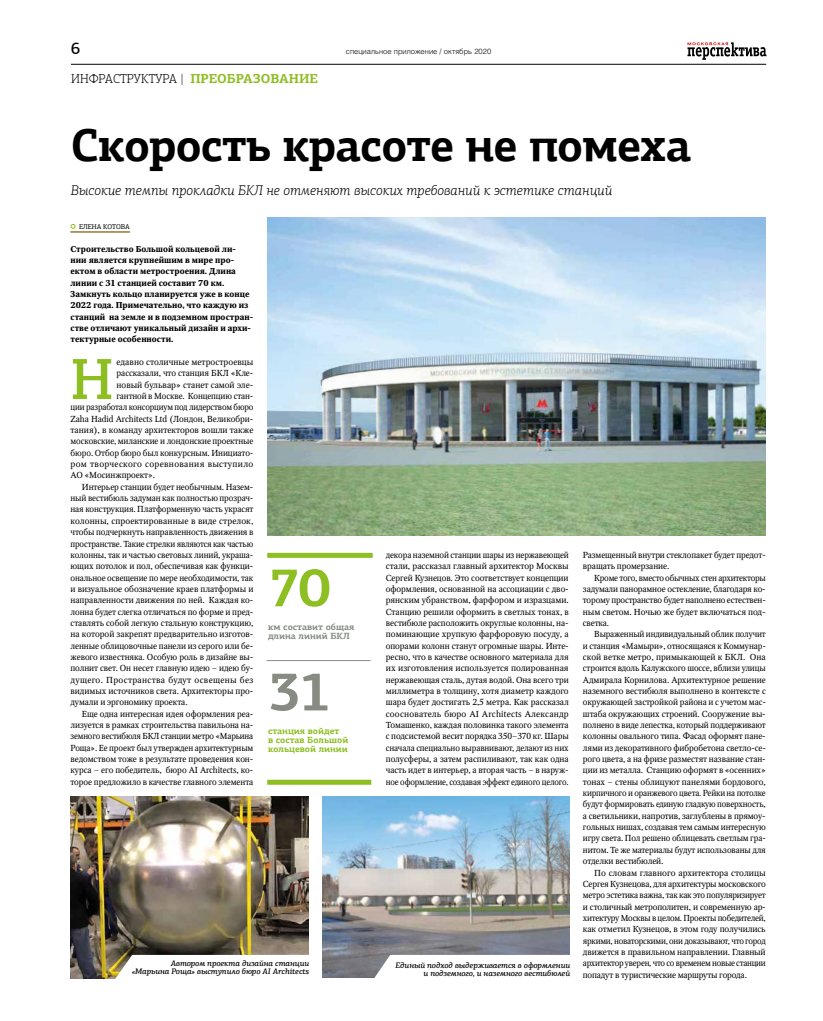
<style>
.page{position:relative;width:823px;height:1021px;background:#fff}
.page>*{position:absolute;margin:0;border:0;box-sizing:border-box;transform-origin:0 0}
.t1{font:500 58.3px "PF Agora Slab Pro";color:#8dbe22}
.t2{font:700 55px "PF Agora Slab Pro";color:#8dbe22}
.t3{font:700 55px "PF Agora Slab Pro";color:#878c83}
.t4{font:700 46px "PF Agora Slab Pro";letter-spacing:-.02em;color:#000}
.t5{font:500 16.9px "PF Agora Slab Pro";color:#000}
.t6{font:italic 300 14px "PF Agora Slab Pro";color:#000}
.t7{font:300 13px "PF Agora Slab Pro";color:#000}
.t8{font:700 9px/9px "PF Agora Slab Pro";color:#8dbe22}
.t9{font:700 9px/9px "PF Agora Slab Pro";color:#878c83}
.t10{font:8.7px/11.3px "Octava C";letter-spacing:-.01em;color:#000;text-align:justify}
.t11{font:8.7px "Octava C";letter-spacing:.03em;color:#000}
.t12{font:8.7px "Octava C";letter-spacing:.025em;color:#000}
.t13{font:700 8.5px/11.3px "Octava C";color:#000}
.t14{font:italic 500 8px/8px "PF Agora Slab Pro";letter-spacing:-.01em;color:#000;text-align:right}
.t15{font:300 7.5px "Helios";color:#000}
.t16{font:7px "PF Agora Slab Pro";letter-spacing:-.01em;color:#000}
.s1{font-weight:700;color:#8dbe22}
</style>
<div class="page">
<svg style="left:687px;top:42px;width:79px;height:18px"></svg>
<hr style="left:71px;top:64px;width:694px;height:1px;background:#000">
<img style="left:267px;top:217px;width:498px;height:318px">
<svg style="left:70px;top:224px;width:5px;height:5px"></svg>
<img style="left:71px;top:796px;width:237px;height:182px">
<hr style="left:70px;top:232px;width:60px;height:1px;background:#78ab3b">
<img style="left:323px;top:796px;width:246px;height:181px">
<svg style="left:372px;top:954px;width:198px;height:24px"></svg>
<svg style="left:114px;top:954px;width:195px;height:25px"></svg>
<div style="left:267px;top:553px;width:105px;height:5px;background:#8dbe22"></div>
<div style="left:267px;top:779px;width:104px;height:5px;background:#8dbe22"></div>
<hr style="left:266px;top:660px;width:104px;height:1px;background:#878c83">
<h3 class="t5" style="left:71px;top:38px;width:11px">6</h3>
<p class="t15" style="left:346px;top:47px;width:147px">специальное приложение / октябрь 2020</p>
<h3 class="t7" style="left:71px;top:71px;width:248px">ИНФРАСТРУКТУРА | <span class="s1">ПРЕОБРАЗОВАНИЕ</span></h3>
<h3 class="t4" style="left:71px;top:116px;width:621px">Скорость красоте не помеха</h3>
<h3 class="t6" style="left:71px;top:182px;width:542px">Высокие темпы прокладки БКЛ не отменяют высоких требований к эстетике станций</h3>
<p class="t16" style="left:79px;top:222px;width:52px">ЕЛЕНА КОТОВА</p>
<p class="t13" style="left:70px;top:243px;width:184px">Строительство Большой кольцевой ли&shy;нии является крупнейшим в мире про&shy;ектом в области метростроения. Длина линии с 31 станцией составит 70 км.<br>Замкнуть кольцо планируется уже в конце 2022 года. Примечательно, что каждую из станций на земле и в подземном простран&shy;стве отличают уникальный дизайн и архи&shy;тектурные особенности.</p>
<h1 class="t1" style="left:70px;top:343px;width:45px">Н</h1>
<p class="t10" style="left:116px;top:356px;width:138px">едавно столичные метростроевцы</p>
<p class="t10" style="left:116px;top:368px;width:138px">рассказали, что станция БКЛ «Кле-</p>
<p class="t10" style="left:116px;top:379px;width:138px">новый бульвар» станет самой эле-</p>
<p class="t10" style="left:116px;top:390px;width:138px">гантной в Москве. Концепцию стан-</p>
<p class="t10" style="left:70px;top:402px;width:184px">ции разработал консорциум под лидерством бюро</p>
<p class="t10" style="left:70px;top:413px;width:184px">Zaha Hadid Architects Ltd (Лондон, Великобри-</p>
<p class="t10" style="left:70px;top:424px;width:184px">тания), в команду архитекторов вошли также</p>
<p class="t10" style="left:70px;top:436px;width:184px">московские, миланские и лондонские проектные</p>
<p class="t10" style="left:70px;top:447px;width:184px">бюро. Отбор бюро был конкурсным. Инициато-</p>
<p class="t11" style="left:70px;top:459px;width:184px">ром творческого соревнования выступило</p>
<p class="t10" style="left:70px;top:470px;width:86px">АО «Мосинжпроект».</p>
<p class="t10" style="left:82px;top:481px;width:173px">Интерьер станции будет необычным. Назем-</p>
<p class="t10" style="left:70px;top:492px;width:184px">ный вестибюль задуман как полностью прозрач-</p>
<p class="t10" style="left:70px;top:504px;width:184px">ная конструкция. Платформенную часть украсят</p>
<p class="t10" style="left:70px;top:515px;width:184px">колонны, спроектированные в виде стрелок,</p>
<p class="t10" style="left:70px;top:526px;width:184px">чтобы подчеркнуть направленность движения в</p>
<p class="t10" style="left:70px;top:538px;width:184px">пространстве. Такие стрелки являются как частью</p>
<p class="t10" style="left:70px;top:549px;width:184px">колонны, так и частью световых линий, украша-</p>
<p class="t10" style="left:70px;top:560px;width:184px">ющих потолок и пол, обеспечивая как функци-</p>
<p class="t10" style="left:70px;top:572px;width:184px">ональное освещение по мере необходимости, так</p>
<p class="t10" style="left:70px;top:583px;width:184px">и визуальное обозначение краев платформы и</p>
<p class="t10" style="left:70px;top:594px;width:184px">направленности движения по ней. Каждая ко-</p>
<p class="t10" style="left:70px;top:606px;width:184px">лонна будет слегка отличаться по форме и пред-</p>
<p class="t10" style="left:70px;top:617px;width:184px">ставлять собой легкую стальную конструкцию,</p>
<p class="t10" style="left:70px;top:628px;width:184px">на которой закрепят предварительно изготов-</p>
<p class="t10" style="left:70px;top:640px;width:184px">ленные облицовочные панели из серого или бе-</p>
<p class="t10" style="left:70px;top:651px;width:184px">жевого известняка. Особую роль в дизайне вы-</p>
<p class="t10" style="left:70px;top:662px;width:184px">полнит свет. Он несет главную идею – идею бу-</p>
<p class="t12" style="left:70px;top:674px;width:184px">дущего. Пространства будут освещены без</p>
<p class="t10" style="left:70px;top:685px;width:184px">видимых источников света. Архитекторы про-</p>
<p class="t10" style="left:70px;top:697px;width:118px">думали и эргономику проекта.</p>
<p class="t10" style="left:82px;top:708px;width:173px">Еще одна интересная идея оформления реа-</p>
<p class="t10" style="left:70px;top:719px;width:184px">лизуется в рамках строительства павильона на-</p>
<p class="t10" style="left:70px;top:731px;width:184px">земного вестибюля БКЛ станции метро «Марьина</p>
<p class="t10" style="left:70px;top:742px;width:184px">Роща». Ее проект был утвержден архитектурным</p>
<p class="t10" style="left:70px;top:753px;width:184px">ведомством тоже в результате проведения кон-</p>
<p class="t10" style="left:70px;top:765px;width:184px">курса – его победитель, бюро AI Architects, ко-</p>
<p class="t10" style="left:70px;top:776px;width:184px">торое предложило в качестве главного элемента</p>
<p class="t10" style="left:385px;top:549px;width:184px">декора наземной станции шары из нержавеющей стали, рассказал главный архитектор Москвы Сергей Кузнецов. Это соответствует концепции оформления, основанной на ассоциации с дво&shy;рянским убранством, фарфором и изразцами.<br>Станцию решили оформить в светлых тонах, в вестибюле расположить округлые колонны, на&shy;поминающие хрупкую фарфоровую посуду, а опорами колонн станут огромные шары. Инте&shy;ресно, что в качестве основного материала для их изготовления используется полированная нержавеющая сталь, дутая водой. Она всего три миллиметра в толщину, хотя диаметр каждого шара будет достигать 2,5 метра. Как рассказал сооснователь бюро AI Architects Александр Томашенко, каждая половинка такого элемента с подсистемой весит порядка 350–370 кг. Шары сначала специально выравнивают, делают из них полусферы, а затем распиливают, так как одна часть идет в интерьер, а вторая часть – в наруж&shy;ное оформление, создавая эффект единого целого.</p>
<p class="t10" style="left:582px;top:549px;width:184px">Размещенный внутри стеклопакет будет предот&shy;вращать промерзание.</p>
<h2 class="t2" style="left:268px;top:552px;width:64px">70</h2>
<p class="t9" style="left:268px;top:622px;width:88px">км составит общая длина линий БКЛ</p>
<h2 class="t3" style="left:268px;top:656px;width:66px">31</h2>
<p class="t8" style="left:268px;top:726px;width:82px">станция войдет<br>в состав Большой кольцевой линии</p>
<p class="t10" style="left:582px;top:572px;width:184px;text-indent:11px">Кроме того, вместо обычных стен архитекторы задумали панорамное остекление, благодаря ко&shy;торому пространство будет наполнено естествен&shy;ным светом. Ночью же будет включаться под&shy;светка.</p>
<p class="t10" style="left:582px;top:628px;width:184px;text-indent:11px">Выраженный индивидуальный облик получит и станция «Мамыри», относящаяся к Коммунар&shy;ской ветке метро, примыкающей к БКЛ. Она строится вдоль Калужского шоссе, вблизи улицы Адмирала Корнилова. Архитектурное решение наземного вестибюля выполнено в контексте с окружающей застройкой района и с учетом мас&shy;штаба окружающих строений. Сооружение вы&shy;полнено в виде лепестка, который поддерживают колонны овального типа. Фасад оформят пане&shy;лями из декоративного фибробетона светло-се&shy;рого цвета, а на фризе разместят название стан&shy;ции из металла. Станцию оформят в «осенних» тонах – стены облицуют панелями бордового, кирпичного и оранжевого цвета. Рейки на потолке будут формировать единую гладкую поверхность, а светильники, напротив, заглублены в прямоу&shy;гольных нишах, создавая тем самым интересную игру света. Пол решено облицевать светлым гра&shy;нитом. Те же материалы будут использованы для отделки вестибюлей.</p>
<p class="t10" style="left:582px;top:867px;width:184px;text-indent:11px">По словам главного архитектора столицы Сергея Кузнецова, для архитектуры московского метро эстетика важна, так как это популяризирует и столичный метрополитен, и современную ар&shy;хитектуру Москвы в целом. Проекты победителей, как отметил Кузнецов, в этом году получились яркими, новаторскими, они доказывают, что город движется в правильном направлении. Главный архитектор уверен, что со временем новые станции попадут в туристические маршруты города.</p>
<p class="t14" style="left:132px;top:959px;width:179px">Автором проекта дизайна станции «Марьина Роща» выступило бюро AI Architects</p>
<p class="t14" style="left:395px;top:961px;width:176px">Единый подход выдерживается в оформлении и подземного, и наземного вестибюлей</p>
</div>
